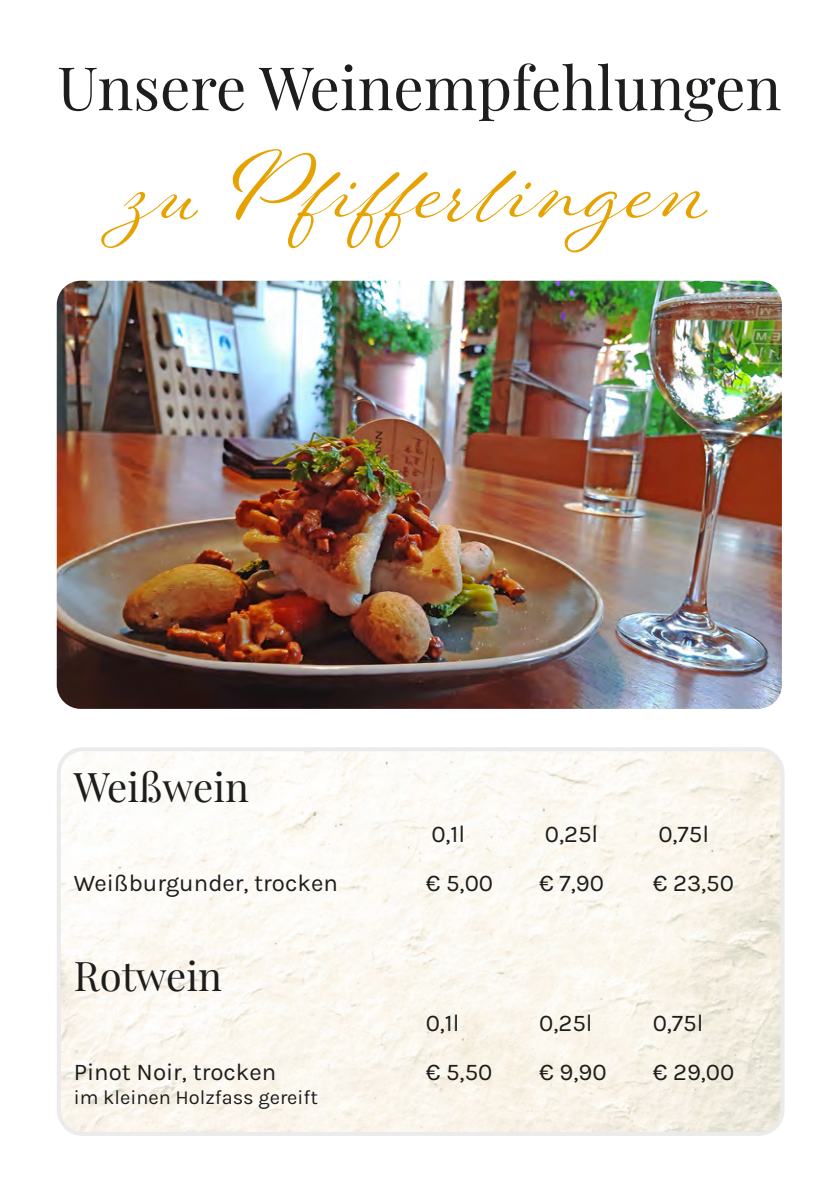
<style>
.page{position:relative;width:840px;height:1191px;background:#fff}
.page>*{position:absolute;margin:0;border:0;box-sizing:border-box;transform-origin:0 0}
.t1{font:90px "Renata";color:#e6a200}
.t2{font:60px "Playfair Display";color:#1d1d1b}
.t3{font:40px "Playfair Display";color:#1d1d1b}
.t4{font:24px "Karla";color:#1d1d1b}
.t5{font:20px "Karla";color:#1d1d1b}
</style>
<div class="page">
<img style="left:62px;top:752px;width:719px;height:380px">
<div style="left:57px;top:747px;width:727px;height:388px;border:4px solid #ecebeb;border-radius:24px"></div>
<img style="left:57px;top:281px;width:724px;height:428px">
<h2 class="t2" style="left:57px;top:41px;width:725px">Unsere Weinempfehlungen</h2>
<h1 class="t1" style="left:124px;top:132px;width:591px">zu Pfifferlingen</h1>
<h3 class="t3" style="left:74px;top:755px;width:177px">Weißwein</h3>
<p class="t4" style="left:431px;top:818px;width:35px">0,1l</p>
<p class="t4" style="left:544px;top:818px;width:55px">0,25l</p>
<p class="t4" style="left:658px;top:818px;width:52px">0,75l</p>
<p class="t4" style="left:74px;top:867px;width:265px">Weißburgunder, trocken</p>
<p class="t4" style="left:425px;top:867px;width:69px">€ 5,00</p>
<p class="t4" style="left:539px;top:867px;width:66px">€ 7,90</p>
<p class="t4" style="left:652px;top:867px;width:83px">€ 23,50</p>
<h3 class="t3" style="left:74px;top:944px;width:150px">Rotwein</h3>
<p class="t4" style="left:425px;top:1007px;width:35px">0,1l</p>
<p class="t4" style="left:539px;top:1007px;width:55px">0,25l</p>
<p class="t4" style="left:652px;top:1007px;width:52px">0,75l</p>
<p class="t4" style="left:74px;top:1056px;width:204px">Pinot Noir, trocken</p>
<p class="t4" style="left:425px;top:1056px;width:68px">€ 5,50</p>
<p class="t4" style="left:539px;top:1056px;width:69px">€ 9,90</p>
<p class="t4" style="left:652px;top:1056px;width:83px">€ 29,00</p>
<p class="t5" style="left:74px;top:1084px;width:245px">im kleinen Holzfass gereift</p>
</div>
